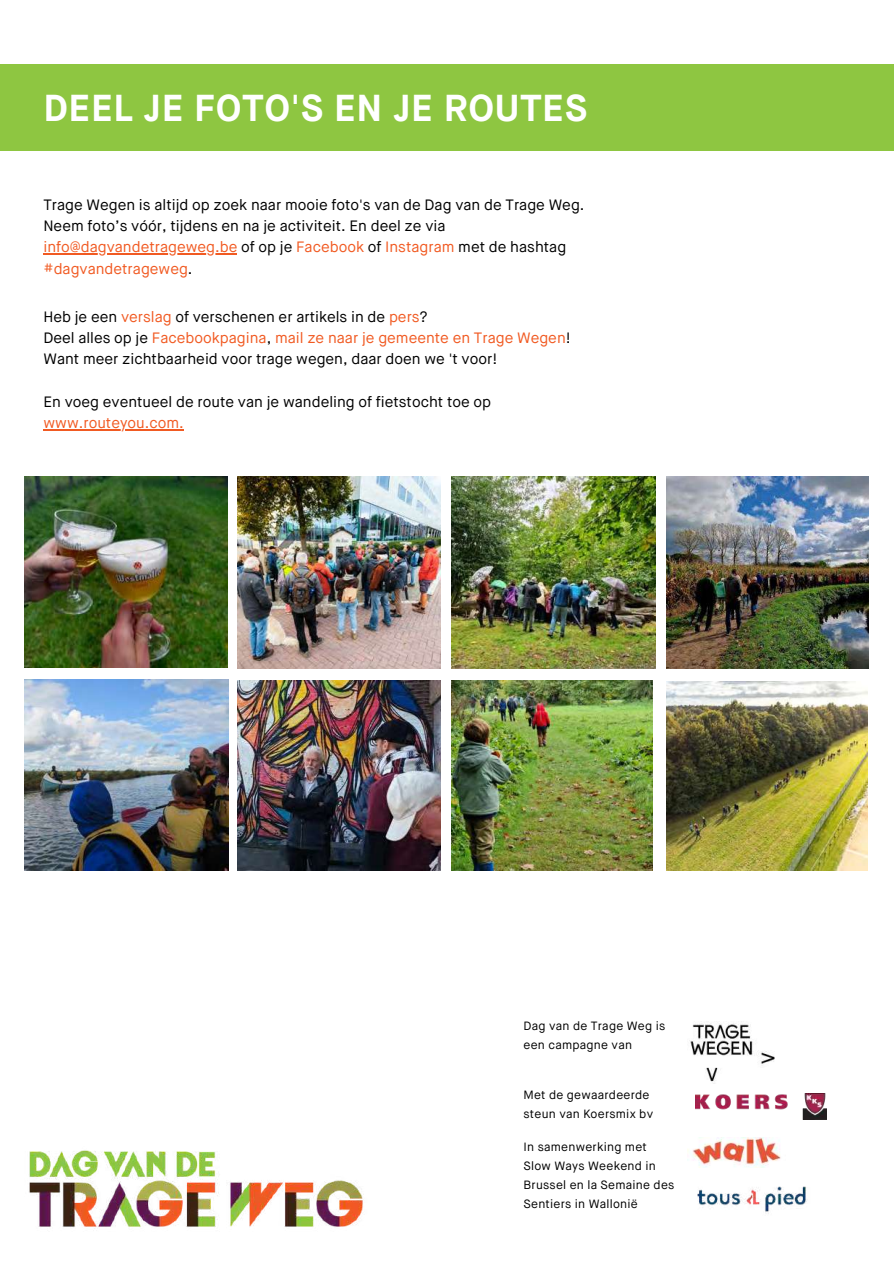
<style>
.page{position:relative;width:894px;height:1264px;background:#fff}
.page>*{position:absolute;margin:0;border:0;box-sizing:border-box;transform-origin:0 0}
.t1{font:700 37.5px "Maison Neue";letter-spacing:.02em;color:#fff}
.t2{font:15px/21.3px "Maison Neue";color:#000}
.t3{font:15px "Maison Neue";color:#f15a22}
.t4{font:12px/19.2px "Maison Neue";letter-spacing:.02em;color:#000}
.s1{color:#f15a22}
</style>
<div class="page">
<img style="left:24px;top:476px;width:204px;height:191px">
<img style="left:238px;top:476px;width:202px;height:192px">
<img style="left:24px;top:679px;width:204px;height:191px">
<img style="left:238px;top:680px;width:202px;height:191px">
<img style="left:452px;top:476px;width:203px;height:192px">
<img style="left:666px;top:476px;width:202px;height:192px">
<img style="left:451px;top:680px;width:201px;height:190px">
<img style="left:666px;top:681px;width:201px;height:189px">
<img style="left:29px;top:1150px;width:334px;height:79px">
<div style="left:0;top:64px;width:893px;height:87px;background:#8ec641"></div>
<hr style="left:43px;top:429px;width:136px;height:1px;background:#f15a22">
<hr style="left:43px;top:253px;width:194px;height:2px;background:#f15a22">
<img style="left:697px;top:1186px;width:110px;height:28px">
<img style="left:687px;top:1137px;width:94px;height:30px">
<img style="left:689px;top:1021px;width:86px;height:61px">
<img style="left:695px;top:1093px;width:131px;height:26px">
<h1 class="t1" style="left:43px;top:92px;width:545px">DEEL JE FOTO'S EN JE ROUTES</h1>
<p class="t2" style="left:43px;top:195px;width:542px">Trage Wegen is altijd op zoek naar mooie foto's van de Dag van de Trage Weg.<br>Neem foto’s vóór, tijdens en na je activiteit. En deel ze via <span class="s1">info@dagvandetrageweg.be</span> of op je <span class="s1">Facebook</span> of <span class="s1">Instagram</span> met de hashtag <span class="s1">#dagvandetrageweg</span>.</p>
<p class="t2" style="left:43px;top:307px;width:528px">Heb je een <span class="s1">verslag</span> of verschenen er artikels in de <span class="s1">pers</span>?<br>Deel alles op je <span class="s1">Facebookpagina</span>, <span class="s1">mail ze naar je gemeente en Trage Wegen</span>!<br>Want meer zichtbaarheid voor trage wegen, daar doen we 't voor!</p>
<p class="t2" style="left:43px;top:392px;width:449px">En voeg eventueel de route van je wandeling of fietstocht toe op</p>
<p class="t3" style="left:43px;top:417px;width:142px">www.routeyou.com.</p>
<p class="t4" style="left:523px;top:1016px;width:143px">Dag van de Trage Weg is een campagne van</p>
<p class="t4" style="left:523px;top:1085px;width:131px">Met de gewaardeerde steun van Koersmix bv</p>
<p class="t4" style="left:523px;top:1137px;width:152px">In samenwerking met<br>Slow Ways Weekend in<br>Brussel en la Semaine des<br>Sentiers in Wallonië</p>
</div>
